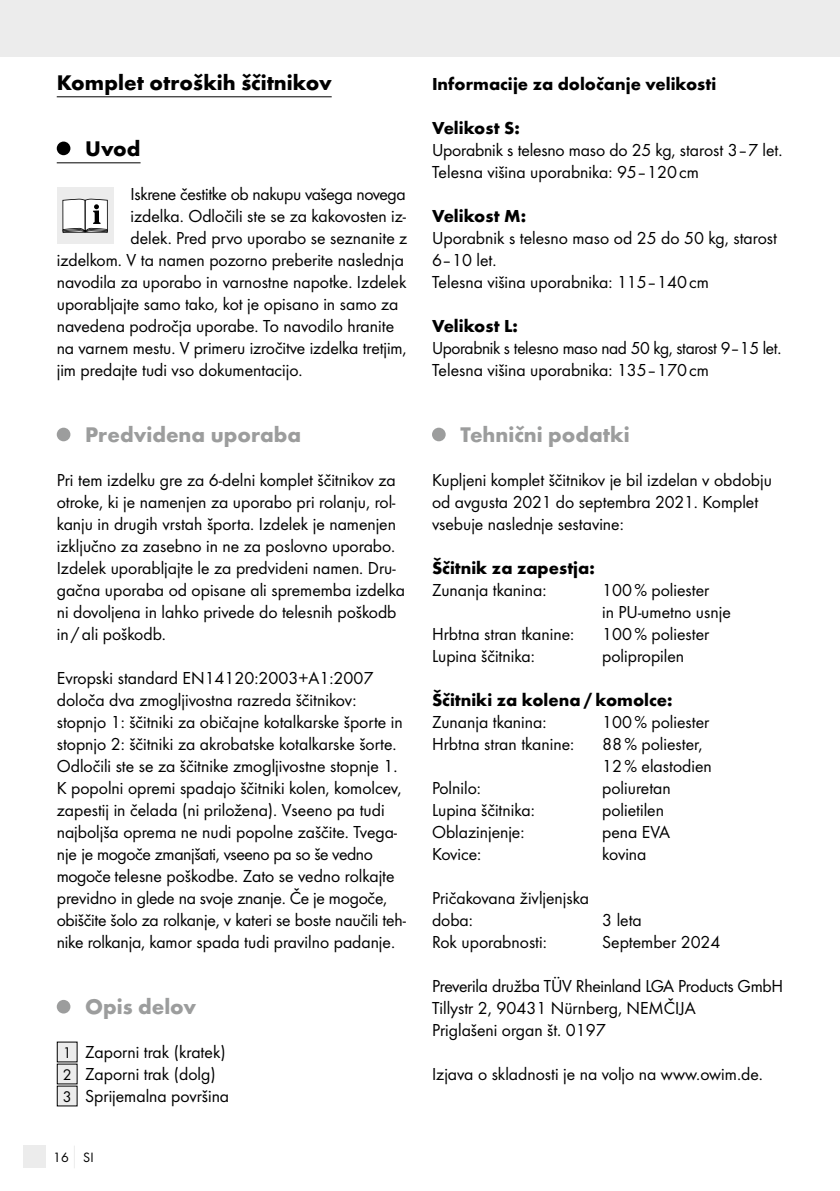
<style>
.page{position:relative;width:840px;height:1191px;background:#fff}
.page>*{position:absolute;margin:0;border:0;box-sizing:border-box;transform-origin:0 0}
.t1{font:700 22px "Futura";color:#9c9d9d}
.t2{font:700 22px "Futura";color:#000}
.t3{font:18px/22px "Futura Boo";color:#000}
.t4{font:18px/22px "Futura Boo";letter-spacing:-.02em;color:#000}
.t5{font:700 18px "Futura";color:#000}
.t6{font:14px "Futura Boo";color:#000}
.s1{font-size:16px}
</style>
<div class="page">
<div style="left:0;top:0;width:839px;height:57px;background:#ececec"></div>
<div style="left:23px;top:1145px;width:22px;height:23px;background:#ececec"></div>
<svg style="left:74px;top:1146px;width:1px;height:22px"></svg>
<hr style="left:57px;top:96px;width:274px;height:1px;background:#000">
<hr style="left:57px;top:162px;width:83px;height:1px;background:#000">
<div style="left:57px;top:142px;width:13px;height:13px;background:#000;border-radius:50%"></div>
<div style="left:57px;top:187px;width:56px;height:57px;background:#ececec"></div>
<svg style="left:62px;top:199px;width:46px;height:34px;background:#c6c6c6"></svg>
<div style="left:57px;top:428px;width:13px;height:13px;background:#9c9d9d;border-radius:50%"></div>
<div style="left:57px;top:1000px;width:13px;height:13px;background:#9c9d9d;border-radius:50%"></div>
<div style="left:57px;top:1042px;width:20px;height:20px;background:#ececec"></div>
<div style="left:57px;top:1064px;width:20px;height:20px;background:#ececec"></div>
<div style="left:57px;top:1086px;width:20px;height:20px;background:#ececec"></div>
<div style="left:432px;top:428px;width:13px;height:13px;background:#9c9d9d;border-radius:50%"></div>
<p class="t2" style="left:57px;top:69px;width:276px">Komplet otroških ščitnikov</p>
<p class="t2" style="left:85px;top:135px;width:57px">Uvod</p>
<p class="t4" style="left:130px;top:183px;width:276px">Iskrene čestitke ob nakupu vašega novega</p>
<p class="t3" style="left:130px;top:205px;width:277px">izdelka. Odločili ste se za kakovosten iz-</p>
<p class="t3" style="left:130px;top:227px;width:278px">delek. Pred prvo uporabo se seznanite z</p>
<p class="t3" style="left:57px;top:249px;width:348px">izdelkom. V ta namen pozorno preberite naslednja</p>
<p class="t3" style="left:57px;top:271px;width:351px">navodila za uporabo in varnostne napotke. Izdelek</p>
<p class="t3" style="left:57px;top:293px;width:343px">uporabljajte samo tako, kot je opisano in samo za</p>
<p class="t3" style="left:57px;top:315px;width:339px">navedena področja uporabe. To navodilo hranite</p>
<p class="t3" style="left:57px;top:337px;width:351px">na varnem mestu. V primeru izročitve izdelka tretjim,</p>
<p class="t3" style="left:57px;top:359px;width:247px">jim predajte tudi vso dokumentacijo.</p>
<p class="t1" style="left:85px;top:421px;width:217px">Predvidena uporaba</p>
<p class="t3" style="left:57px;top:469px;width:349px">Pri tem izdelku gre za 6-delni komplet ščitnikov za otroke, ki je namenjen za uporabo pri rolanju, rol&shy;kanju in drugih vrstah športa. Izdelek je namenjen izključno za zasebno in ne za poslovno uporabo.<br>Izdelek uporabljajte le za predvideni namen. Dru&shy;gačna uporaba od opisane ali sprememba izdelka ni dovoljena in lahko privede do telesnih poškodb in /ali poškodb.</p>
<p class="t3" style="left:57px;top:667px;width:350px">Evropski standard EN14120:2003+A1:2007 določa dva zmogljivostna razreda ščitnikov: stopnjo 1: ščitniki za običajne kotalkarske športe in stopnjo 2: ščitniki za akrobatske kotalkarske šorte.<br>Odločili ste se za ščitnike zmogljivostne stopnje 1.<br>K popolni opremi spadajo ščitniki kolen, komolcev, zapestij in čelada (ni priložena). Vseeno pa tudi najboljša oprema ne nudi popolne zaščite. Tvega&shy;nje je mogoče zmanjšati, vseeno pa so še vedno mogoče telesne poškodbe. Zato se vedno rolkajte previdno in glede na svoje znanje. Če je mogoče, obiščite šolo za rolkanje, v kateri se boste naučili teh&shy;nike rolkanja, kamor spada tudi pravilno padanje.</p>
<p class="t1" style="left:85px;top:993px;width:112px">Opis delov</p>
<p class="t3" style="left:63px;top:1041px;width:168px"><span class="s1">1</span> Zaporni trak (kratek)<br><span class="s1">2</span> Zaporni trak (dolg)<br><span class="s1">3</span> Sprijemalna površina</p>
<p class="t6" style="left:53px;top:1149px;width:42px">16 SI</p>
<p class="t5" style="left:432px;top:73px;width:286px">Informacije za določanje velikosti</p>
<p class="t5" style="left:432px;top:117px;width:89px">Velikost S:</p>
<p class="t3" style="left:432px;top:139px;width:352px">Uporabnik s telesno maso do 25 kg, starost 3–7 let.<br>Telesna višina uporabnika: 95–120cm</p>
<p class="t5" style="left:432px;top:205px;width:96px">Velikost M:</p>
<p class="t3" style="left:432px;top:227px;width:346px">Uporabnik s telesno maso od 25 do 50 kg, starost<br>6–10 let.<br>Telesna višina uporabnika: 115–140cm</p>
<p class="t5" style="left:432px;top:315px;width:88px">Velikost L:</p>
<p class="t4" style="left:432px;top:337px;width:350px">Uporabnik s telesno maso nad 50 kg, starost 9–15 let.<br>Telesna višina uporabnika: 135–170cm</p>
<p class="t1" style="left:460px;top:421px;width:171px">Tehnični podatki</p>
<p class="t3" style="left:432px;top:469px;width:341px">Kupljeni komplet ščitnikov je bil izdelan v obdobju od avgusta 2021 do septembra 2021. Komplet vsebuje naslednje sestavine:</p>
<p class="t5" style="left:432px;top:557px;width:164px">Ščitnik za zapestja:</p>
<p class="t3" style="left:432px;top:579px;width:116px">Zunanja tkanina:</p>
<p class="t3" style="left:602px;top:579px;width:130px">100% poliester<br>in PU-umetno usnje</p>
<p class="t3" style="left:432px;top:623px;width:144px">Hrbtna stran tkanine:</p>
<p class="t3" style="left:602px;top:623px;width:109px">100% poliester</p>
<p class="t3" style="left:432px;top:645px;width:104px">Lupina ščitnika:</p>
<p class="t3" style="left:602px;top:645px;width:83px">polipropilen</p>
<p class="t5" style="left:432px;top:689px;width:242px">Ščitniki za kolena / komolce:</p>
<p class="t3" style="left:432px;top:711px;width:116px">Zunanja tkanina:</p>
<p class="t3" style="left:602px;top:711px;width:109px">100% poliester</p>
<p class="t3" style="left:432px;top:733px;width:144px">Hrbtna stran tkanine:</p>
<p class="t3" style="left:602px;top:733px;width:111px">88% poliester,<br>12% elastodien</p>
<p class="t3" style="left:432px;top:777px;width:50px">Polnilo:</p>
<p class="t3" style="left:602px;top:777px;width:70px">poliuretan</p>
<p class="t3" style="left:432px;top:799px;width:104px">Lupina ščitnika:</p>
<p class="t3" style="left:602px;top:799px;width:63px">polietilen</p>
<p class="t3" style="left:432px;top:821px;width:94px">Oblazinjenje:</p>
<p class="t3" style="left:602px;top:821px;width:69px">pena EVA</p>
<p class="t3" style="left:432px;top:843px;width:51px">Kovice:</p>
<p class="t3" style="left:602px;top:843px;width:46px">kovina</p>
<p class="t3" style="left:432px;top:887px;width:158px">Pričakovana življenjska doba:</p>
<p class="t3" style="left:602px;top:909px;width:41px">3 leta</p>
<p class="t3" style="left:432px;top:931px;width:116px">Rok uporabnosti:</p>
<p class="t3" style="left:602px;top:931px;width:120px">September 2024</p>
<p class="t3" style="left:432px;top:975px;width:352px">Preverila družba TÜV Rheinland LGA Products GmbH<br>Tillystr 2, 90431 Nürnberg, NEMČIJA<br>Priglašeni organ št. 0197</p>
<p class="t3" style="left:432px;top:1063px;width:332px">Izjava o skladnosti je na voljo na www.owim.de.</p>
</div>
